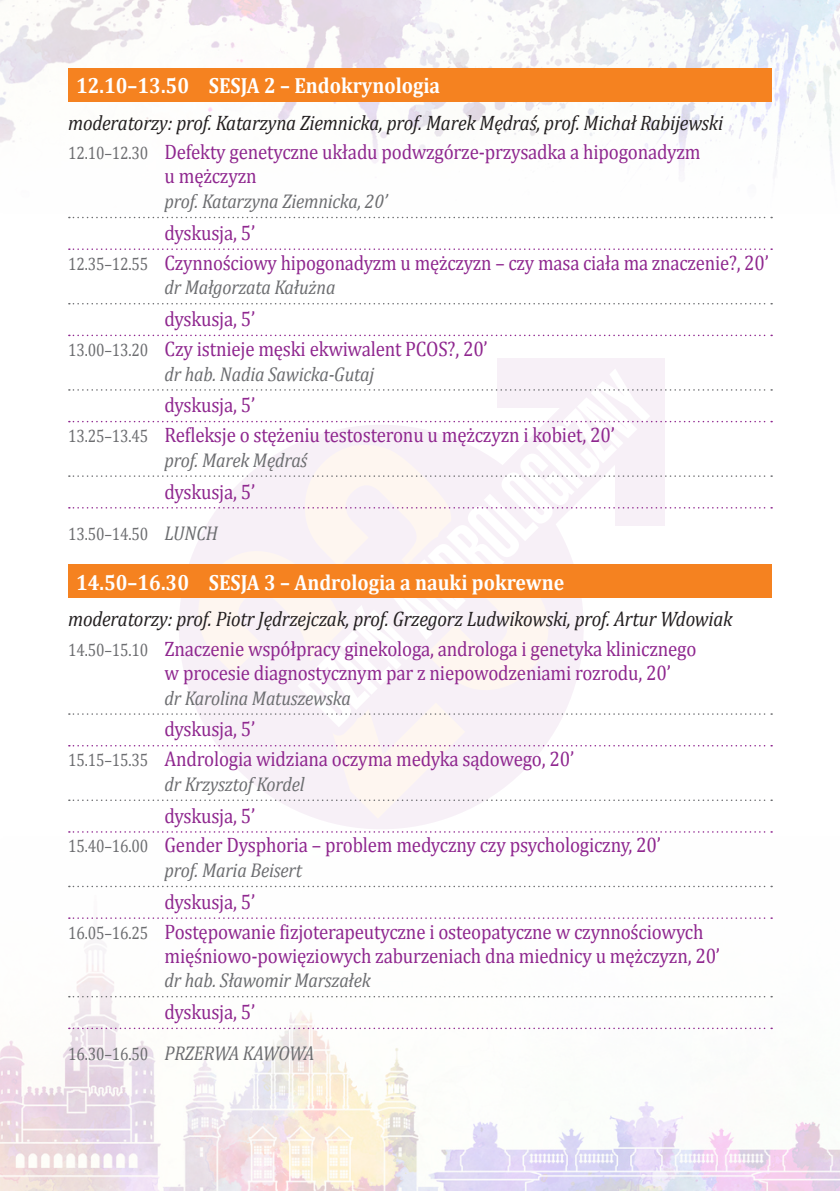
<style>
.page{position:relative;width:840px;height:1191px;background:#fff}
.page>*{position:absolute;margin:0;border:0;box-sizing:border-box;transform-origin:0 0}
.t1{font:700 22px "Cambria";color:#fff;scale:.9 1}
.tytuł_wykładu{font:21px/24px "Cambria";letter-spacing:-.01em;color:#8f278f;scale:.9 1}
.przewodniczący_sesji{font:italic 21px "Cambria";letter-spacing:-.01em;color:#231f20;scale:.9 1}
.linia{font:21px "Cambria";letter-spacing:-.01em;color:#8f278f;scale:.9 1}
.tytuł_wykładu-2{font:21px "Cambria";letter-spacing:-.01em;color:#8f278f;scale:.89 1}
.autor{font:italic 20px "Cambria";letter-spacing:-.01em;color:#6c6d70;scale:.9 1}
.przerwa-lunch{font:italic 20px "Cambria";letter-spacing:-.02em;color:#6c6d70;scale:.9 1}
.przerwa-lunch-2{font:18px "Cambria";letter-spacing:-.01em;color:#6c6d70;scale:.85 1}
.s1{font-size:18px;color:#6c6d70}
.s2{font-style:italic;font-size:20px}
.s3{font-style:normal;font-size:18px}
</style>
<div class="page">
<img style="left:0;top:799px;width:839px;height:392px">
<img style="left:0;top:0;width:839px;height:219px">
<svg style="left:174px;top:543px;width:429px;height:292px"></svg>
<svg style="left:198px;top:524px;width:353px;height:294px;fill:#f7f0f7"></svg>
<svg style="left:288px;top:524px;width:315px;height:212px;fill:#f7f0f7"></svg>
<div style="left:496px;top:358px;width:168px;height:49px;background:#f7f0f7"></div>
<svg style="left:297px;top:368px;width:353px;height:359px;fill:#fef6f7"></svg>
<svg style="left:69px;top:217px;width:702px;height:1px"></svg>
<svg style="left:69px;top:248px;width:702px;height:2px"></svg>
<svg style="left:69px;top:303px;width:702px;height:1px"></svg>
<svg style="left:69px;top:335px;width:702px;height:1px"></svg>
<svg style="left:69px;top:389px;width:702px;height:135px"></svg>
<svg style="left:69px;top:713px;width:702px;height:2px"></svg>
<svg style="left:69px;top:745px;width:702px;height:1px"></svg>
<svg style="left:69px;top:799px;width:702px;height:2px"></svg>
<svg style="left:69px;top:831px;width:702px;height:1px"></svg>
<svg style="left:69px;top:885px;width:702px;height:2px"></svg>
<svg style="left:69px;top:917px;width:702px;height:2px"></svg>
<svg style="left:69px;top:996px;width:702px;height:1px"></svg>
<svg style="left:69px;top:1027px;width:702px;height:2px"></svg>
<div style="left:68px;top:68px;width:703px;height:33px;background:#f58220"></div>
<div style="left:68px;top:564px;width:703px;height:34px;background:#f58220"></div>
<p class="t1" style="left:76px;top:70px;width:406px">12.10–13.50 SESJA 2 – Endokrynologia</p>
<p class="przewodniczący_sesji" style="left:68px;top:108px;width:729px">moderatorzy: prof. Katarzyna Ziemnicka, prof. Marek Mędraś, prof. Michał Rabijewski</p>
<p class="tytuł_wykładu" style="left:164px;top:140px;width:596px;text-indent:-96px"><span class="s1">12.10–12.30</span> Defekty genetyczne układu podwzgórze-przysadka a hipogonadyzm u mężczyzn</p>
<p class="autor" style="left:164px;top:187px;width:249px">prof. Katarzyna Ziemnicka, 20’</p>
<p class="linia" style="left:164px;top:220px;width:102px">dyskusja, 5’</p>
<p class="tytuł_wykładu-2" style="left:68px;top:250px;width:788px"><span class="s1">12.35–12.55</span> Czynnościowy hipogonadyzm u mężczyzn – czy masa ciała ma znaczenie?, 20’</p>
<p class="autor" style="left:164px;top:273px;width:191px">dr Małgorzata Kałużna</p>
<p class="linia" style="left:164px;top:306px;width:102px">dyskusja, 5’</p>
<p class="tytuł_wykładu" style="left:68px;top:336px;width:467px"><span class="s1">13.00–13.20</span> Czy istnieje męski ekwiwalent PCOS?, 20’</p>
<p class="autor" style="left:164px;top:360px;width:234px">dr hab. Nadia Sawicka-Gutaj</p>
<p class="linia" style="left:164px;top:393px;width:102px">dyskusja, 5’</p>
<p class="tytuł_wykładu" style="left:68px;top:423px;width:608px"><span class="s1">13.25–13.45</span> Refleksje o stężeniu testosteronu u mężczyzn i kobiet, 20’</p>
<p class="autor" style="left:164px;top:446px;width:160px">prof. Marek Mędraś</p>
<p class="linia" style="left:164px;top:479px;width:102px">dyskusja, 5’</p>
<p class="przerwa-lunch-2" style="left:68px;top:523px;width:178px">13.50–14.50 <span class="s2">LUNCH</span></p>
<p class="t1" style="left:76px;top:566px;width:543px">14.50–16.30 SESJA 3 – Andrologia a nauki pokrewne</p>
<p class="przewodniczący_sesji" style="left:68px;top:604px;width:739px">moderatorzy: prof. Piotr Jędrzejczak, prof. Grzegorz Ludwikowski, prof. Artur Wdowiak</p>
<p class="tytuł_wykładu" style="left:164px;top:636px;width:592px;text-indent:-96px"><span class="s1">14.50–15.10</span> Znaczenie współpracy ginekologa, androloga i genetyka klinicznego w procesie diagnostycznym par z niepowodzeniami rozrodu, 20’</p>
<p class="autor" style="left:164px;top:684px;width:208px">dr Karolina Matuszewska</p>
<p class="linia" style="left:164px;top:717px;width:102px">dyskusja, 5’</p>
<p class="tytuł_wykładu" style="left:68px;top:747px;width:563px"><span class="s1">15.15–15.35</span> Andrologia widziana oczyma medyka sądowego, 20’</p>
<p class="autor" style="left:164px;top:770px;width:157px">dr Krzysztof Kordel</p>
<p class="linia" style="left:164px;top:803px;width:102px">dyskusja, 5’</p>
<p class="tytuł_wykładu" style="left:68px;top:833px;width:659px"><span class="s1">15.40–16.00</span> Gender Dysphoria – problem medyczny czy psychologiczny, 20’</p>
<p class="autor" style="left:164px;top:856px;width:154px">prof. Maria Beisert</p>
<p class="linia" style="left:164px;top:889px;width:102px">dyskusja, 5’</p>
<p class="tytuł_wykładu" style="left:164px;top:919px;width:618px;text-indent:-96px"><span class="s1">16.05–16.25</span> Postępowanie fizjoterapeutyczne i osteopatyczne w czynnościowych mięśniowo-powięziowych zaburzeniach dna miednicy u mężczyzn, 20’</p>
<p class="autor" style="left:164px;top:966px;width:230px">dr hab. Sławomir Marszałek</p>
<p class="linia" style="left:164px;top:999px;width:102px">dyskusja, 5’</p>
<p class="przerwa-lunch" style="left:68px;top:1039px;width:275px"><span class="s3">16.30–16.50</span> PRZERWA KAWOWA</p>
</div>
